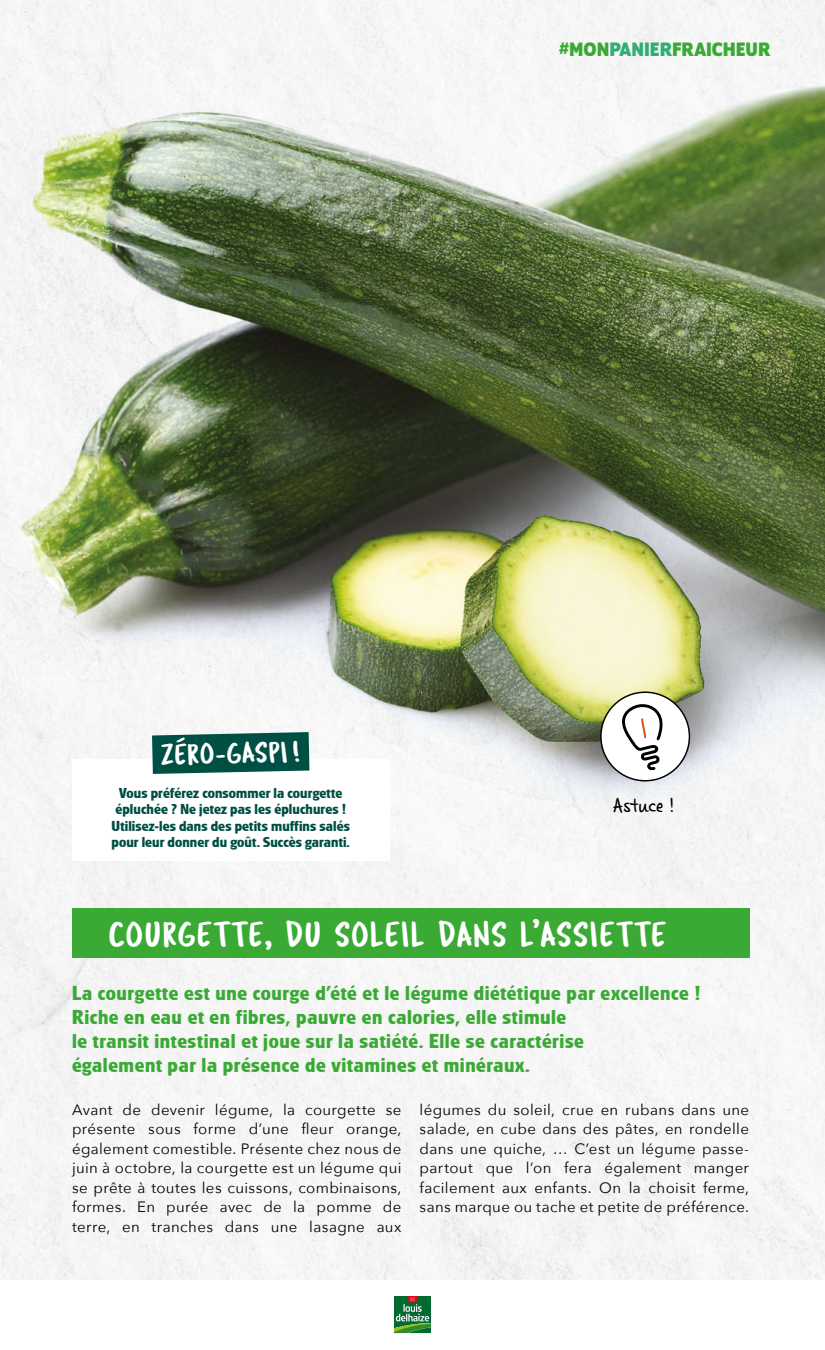
<style>
.page{position:relative;width:825px;height:1350px;background:#fff}
.page>*{position:absolute;margin:0;border:0;box-sizing:border-box;transform-origin:0 0}
.t1{font:36px "Tragic Marker";letter-spacing:.04em;color:#fff}
.t2{font:30px "Tragic Marker";color:#fff}
.t3{font:700 21px/24px "Glasgow RR";letter-spacing:.03em;color:#3aaa35}
.t4{font:700 21px "Program OT";color:#3aaa35}
.t5{font:21px "Casino Hand";letter-spacing:.005em;color:#000}
.t6{font:15px/19.5px "Avenir Next";letter-spacing:.025em;color:#000;text-align:justify}
.t7{font:700 15px/16.5px "Glasgow RR";letter-spacing:.005em;color:#004f44;text-align:center}
.s1{color:#31ae76}
</style>
<div class="page">
<div style="left:0;top:822px;width:825px;height:458px;background:#f6f6f6"></div>
<div style="left:72px;top:908px;width:677px;height:50px;background:#3aaa35"></div>
<div style="left:72px;top:759px;width:318px;height:101px;background:#fff"></div>
<svg style="left:394px;top:1296px;width:37px;height:37px"></svg>
<img style="left:0;top:0;width:825px;height:822px">
<img style="left:21px;top:90px;width:759px;height:523px">
<div style="left:601px;top:692px;width:88px;height:89px;background:#fff;border-radius:50%"></div>
<svg style="left:622px;top:704px;width:41px;height:67px"></svg>
<svg style="left:152px;top:732px;width:157px;height:42px;background:#155d53"></svg>
<h3 class="t4" style="left:559px;top:38px;width:213px">#MON<span class="s1">PANIER</span>FRAICHEUR</h3>
<h2 class="t2" style="left:161px;top:736px;width:141px;rotate:-1deg">ZÉRO-GASPI !</h2>
<p class="t7" style="left:111px;top:785px;width:240px">Vous préférez consommer la courgette épluchée ? Ne jetez pas les épluchures !<br>Utilisez-les dans des petits muffins salés pour leur donner du goût. Succès garanti.</p>
<h3 class="t5" style="left:613px;top:792px;width:63px">Astuce !</h3>
<h1 class="t1" style="left:110px;top:912px;width:559px">COURGETTE, DU SOLEIL DANS L’ASSIETTE</h1>
<p class="t3" style="left:72px;top:982px;width:630px">La courgette est une courge d’été et le légume diététique par excellence !<br>Riche en eau et en fibres, pauvre en calories, elle stimule<br>le transit intestinal et joue sur la satiété. Elle se caractérise<br>également par la présence de vitamines et minéraux.</p>
<p class="t6" style="left:72px;top:1099px;width:331px">Avant de devenir légume, la courgette se présente sous forme d’une fleur orange, également comestible. Présente chez nous de juin à octobre, la courgette est un légume qui se prête à toutes les cuissons, combinaisons, formes. En purée avec de la pomme de terre, en tranches dans une lasagne aux</p>
<p class="t6" style="left:420px;top:1099px;width:331px">légumes du soleil, crue en rubans dans une salade, en cube dans des pâtes, en rondelle dans une quiche, … C’est un légume passe&shy;partout que l’on fera également manger facilement aux enfants. On la choisit ferme, sans marque ou tache et petite de préférence.</p>
</div>
